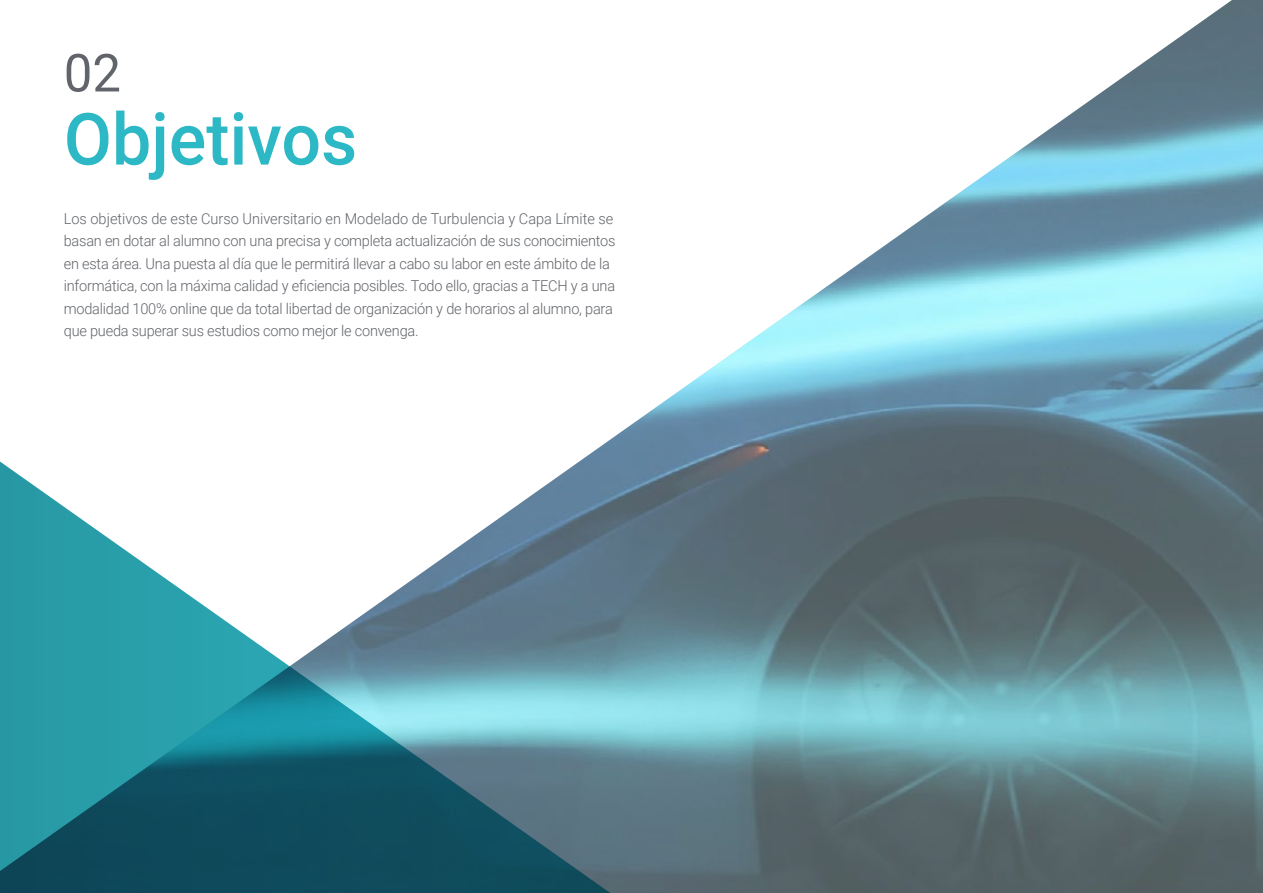
<style>
.page{position:relative;width:1263px;height:893px;background:#fff}
.page>*{position:absolute;margin:0;border:0;box-sizing:border-box;transform-origin:0 0}
.t1{font:500 72px "Roboto";color:#2db8c5}
.t2{font:52.5px "Roboto";color:#61646a}
.t3{font:300 15px/22.5px "Roboto";letter-spacing:-.015em;color:#61646a}
</style>
<div class="page">
<img style="left:601px;top:0;width:662px;height:893px">
<svg style="left:0;top:446px;width:640px;height:447px"></svg>
<h2 class="t2" style="left:64px;top:36px;width:59px">02</h2>
<h1 class="t1" style="left:64px;top:89px;width:295px">Objetivos</h1>
<p class="t3" style="left:64px;top:207px;width:553px">Los objetivos de este Curso Universitario en Modelado de Turbulencia y Capa Límite se basan en dotar al alumno con una precisa y completa actualización de sus conocimientos en esta área. Una puesta al día que le permitirá llevar a cabo su labor en este ámbito de la informática, con la máxima calidad y eficiencia posibles. Todo ello, gracias a TECH y a una modalidad 100% online que da total libertad de organización y de horarios al alumno, para que pueda superar sus estudios como mejor le convenga.</p>
</div>
